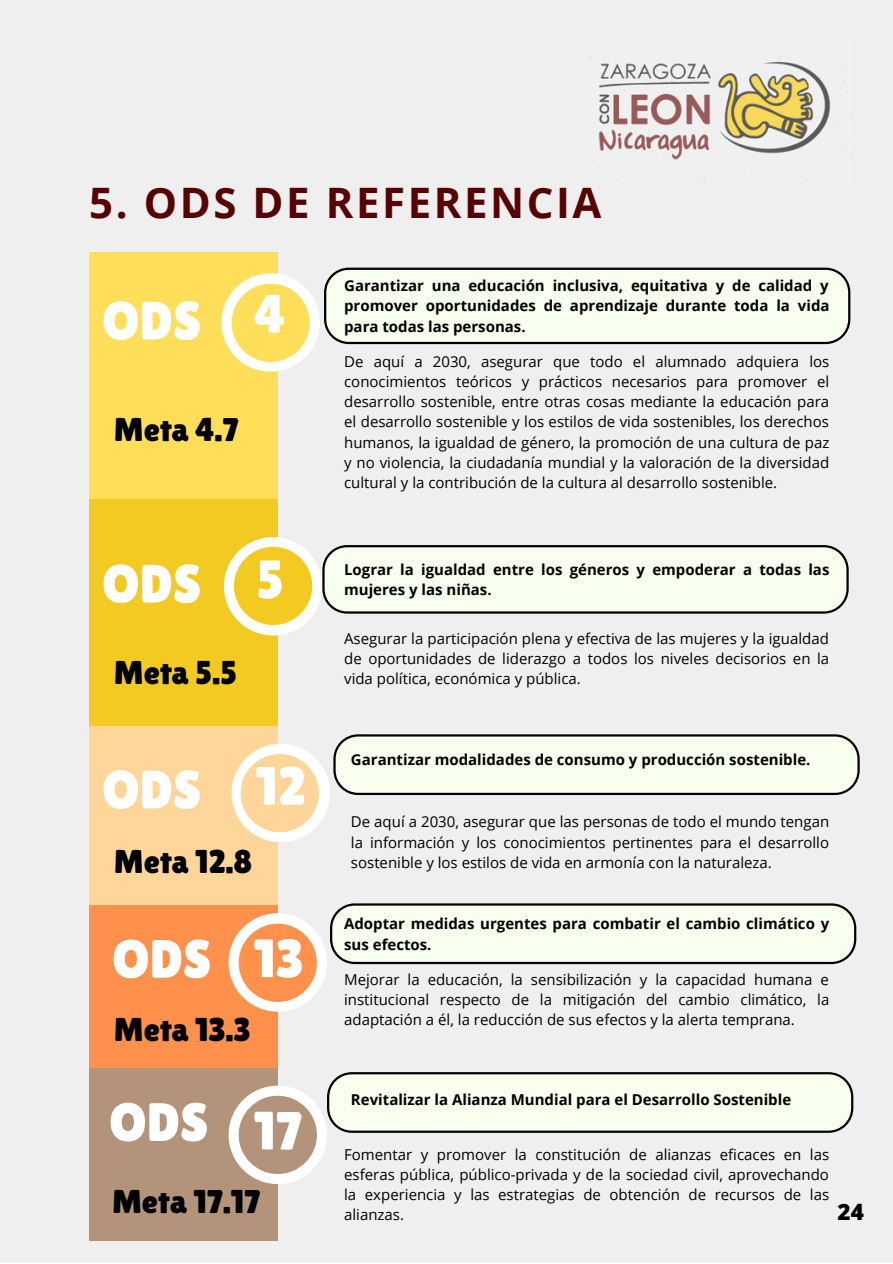
<style>
.page{position:relative;width:893px;height:1264px;background:#fff}
.page>*{position:absolute;margin:0;border:0;box-sizing:border-box;transform-origin:0 0}
.t1{font:54px "Lilita One";color:#fff}
.t2{font:700 42px "Open Sans";letter-spacing:.06em;color:#570304}
.t3{font:33px "Lilita One";color:#000}
.t4{font:800 22.5px "Open Sans";color:#000}
.t5{font:15px/20.2px "Open Sans";color:#000;text-align:justify}
.t6{font:700 15px/20.2px "Open Sans";color:#000}
</style>
<div class="page">
<div style="left:0;top:0;width:892px;height:1262px;background:#efefef"></div>
<img style="left:590px;top:56px;width:258px;height:124px">
<div style="left:89px;top:252px;width:189px;height:247px;background:#ffde59"></div>
<div style="left:89px;top:499px;width:189px;height:226px;background:#f3ca21"></div>
<div style="left:89px;top:725px;width:189px;height:189px;background:#ffd699"></div>
<div style="left:89px;top:905px;width:189px;height:172px;background:#ff914d"></div>
<div style="left:89px;top:1068px;width:189px;height:172px;background:#b3947b"></div>
<div style="left:228px;top:1085px;width:99px;height:98px;background:#fff;border-radius:50%"></div>
<div style="left:228px;top:913px;width:99px;height:98px;background:#fff;border-radius:50%"></div>
<div style="left:231px;top:743px;width:99px;height:99px;background:#fff;border-radius:50%"></div>
<div style="left:224px;top:537px;width:98px;height:98px;background:#fff;border-radius:50%"></div>
<div style="left:221px;top:273px;width:99px;height:99px;background:#fff;border-radius:50%"></div>
<div style="left:231px;top:284px;width:79px;height:78px;background:#ffde59;border-radius:50%"></div>
<div style="left:234px;top:547px;width:78px;height:78px;background:#f3ca21;border-radius:50%"></div>
<div style="left:241px;top:754px;width:78px;height:78px;background:#ffd699;border-radius:50%"></div>
<div style="left:239px;top:923px;width:78px;height:78px;background:#ff914d;border-radius:50%"></div>
<div style="left:239px;top:1095px;width:78px;height:78px;background:#b3947b;border-radius:50%"></div>
<svg style="left:324px;top:268px;width:526px;height:76px"></svg>
<svg style="left:322px;top:545px;width:526px;height:68px"></svg>
<svg style="left:333px;top:734px;width:526px;height:61px"></svg>
<svg style="left:330px;top:903px;width:526px;height:61px"></svg>
<svg style="left:327px;top:1072px;width:526px;height:60px"></svg>
<p class="t2" style="left:89px;top:173px;width:513px">5. ODS DE REFERENCIA</p>
<p class="t1" style="left:102px;top:289px;width:101px">ODS</p>
<p class="t1" style="left:253px;top:283px;width:34px">4</p>
<p class="t3" style="left:114px;top:410px;width:127px">Meta 4.7</p>
<p class="t6" style="left:344px;top:275px;width:487px">Garantizar una educación inclusiva, equitativa y de calidad y promover oportunidades de aprendizaje durante toda la vida</p>
<p class="t6" style="left:344px;top:316px;width:183px">para todas las personas.</p>
<p class="t5" style="left:344px;top:351px;width:486px">De aquí a 2030, asegurar que todo el alumnado adquiera los conocimientos teóricos y prácticos necesarios para promover el desarrollo sostenible, entre otras cosas mediante la educación para el desarrollo sostenible y los estilos de vida sostenibles, los derechos humanos, la igualdad de género, la promoción de una cultura de paz y no violencia, la ciudadanía mundial y la valoración de la diversidad cultural y la contribución de la cultura al desarrollo sostenible.</p>
<p class="t1" style="left:102px;top:552px;width:101px">ODS</p>
<p class="t1" style="left:256px;top:548px;width:30px">5</p>
<p class="t3" style="left:114px;top:653px;width:125px">Meta 5.5</p>
<p class="t1" style="left:102px;top:758px;width:101px">ODS</p>
<p class="t1" style="left:255px;top:755px;width:52px">12</p>
<p class="t3" style="left:114px;top:842px;width:140px">Meta 12.8</p>
<p class="t1" style="left:112px;top:927px;width:101px">ODS</p>
<p class="t1" style="left:253px;top:927px;width:52px">13</p>
<p class="t3" style="left:114px;top:1010px;width:139px">Meta 13.3</p>
<p class="t1" style="left:109px;top:1091px;width:101px">ODS</p>
<p class="t1" style="left:253px;top:1099px;width:50px">17</p>
<p class="t3" style="left:112px;top:1182px;width:150px">Meta 17.17</p>
<p class="t6" style="left:344px;top:559px;width:487px">Lograr la igualdad entre los géneros y empoderar a todas las mujeres y las niñas.</p>
<p class="t5" style="left:344px;top:627px;width:486px">Asegurar la participación plena y efectiva de las mujeres y la igualdad de oportunidades de liderazgo a todos los niveles decisorios en la vida política, económica y pública.</p>
<p class="t6" style="left:351px;top:749px;width:461px">Garantizar modalidades de consumo y producción sostenible.</p>
<p class="t5" style="left:351px;top:811px;width:479px">De aquí a 2030, asegurar que las personas de todo el mundo tengan la información y los conocimientos pertinentes para el desarrollo sostenible y los estilos de vida en armonía con la naturaleza.</p>
<p class="t6" style="left:344px;top:913px;width:486px">Adoptar medidas urgentes para combatir el cambio climático y sus efectos.</p>
<p class="t5" style="left:344px;top:968px;width:486px">Mejorar la educación, la sensibilización y la capacidad humana e institucional respecto de la mitigación del cambio climático, la adaptación a él, la reducción de sus efectos y la alerta temprana.</p>
<p class="t6" style="left:351px;top:1088px;width:441px">Revitalizar la Alianza Mundial para el Desarrollo Sostenible</p>
<p class="t5" style="left:344px;top:1143px;width:486px">Fomentar y promover la constitución de alianzas eficaces en las esferas pública, público-privada y de la sociedad civil, aprovechando la experiencia y las estrategias de obtención de recursos de las alianzas.</p>
<p class="t4" style="left:837px;top:1195px;width:28px">24</p>
</div>
